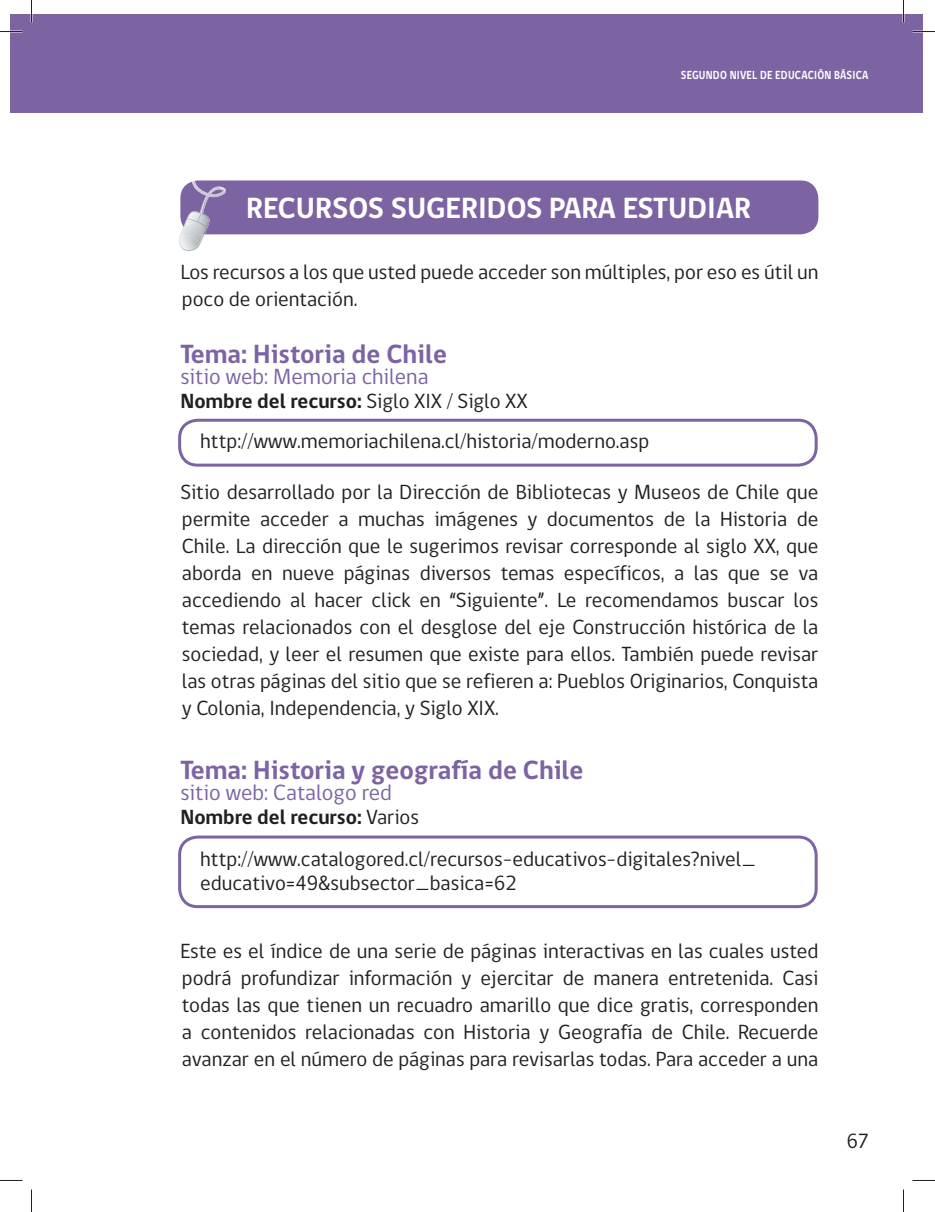
<style>
.page{position:relative;width:935px;height:1212px;background:#fff}
.page>*{position:absolute;margin:0;border:0;box-sizing:border-box;transform-origin:0 0}
.t1{font:700 30px "gob CL";color:#fff}
.t2{font:700 27px "gob CL";color:#7c63a2}
.t3{font:22.5px "gob CL";color:#7c63a2}
.t4{font:21px/27px "gob CL";color:#231f20}
.t5{font:700 21px "gob CL";color:#231f20}
.t6{font:700 12px "gob CL";letter-spacing:.02em;color:#fff;scale:.87 1}
.s1{font-weight:400}
</style>
<div class="page">
<div style="left:32px;top:14px;width:890px;height:98px;background:#7c63a2"></div>
<div style="left:10px;top:14px;width:21px;height:98px;background:#7c63a2"></div>
<div style="left:180px;top:180px;width:638px;height:54px;background:#7c63a2;border-radius:18px"></div>
<img style="left:184px;top:180px;width:42px;height:71px">
<img style="left:225px;top:181px;width:1px;height:69px">
<svg style="left:180px;top:181px;width:45px;height:69px"></svg>
<img style="left:180px;top:212px;width:29px;height:37px">
<img style="left:187px;top:214px;width:19px;height:13px">
<img style="left:179px;top:234px;width:21px;height:15px">
<div style="left:178px;top:418px;width:639px;height:48px;border:3px solid #7c63a2;border-radius:18px"></div>
<div style="left:178px;top:835px;width:639px;height:72px;border:3px solid #7c63a2;border-radius:18px"></div>
<hr style="left:902px;top:0;width:2px;height:22px;background:#fff">
<svg style="left:0;top:31px;width:22px;height:1px"></svg>
<svg style="left:912px;top:31px;width:23px;height:1px"></svg>
<svg style="left:31px;top:0;width:1px;height:22px"></svg>
<svg style="left:31px;top:1189px;width:1px;height:22px"></svg>
<svg style="left:903px;top:0;width:1px;height:22px"></svg>
<svg style="left:903px;top:1189px;width:1px;height:22px"></svg>
<p class="t6" style="left:681px;top:71px;width:217px">SEGUNDO NIVEL DE EDUCACIÓN BÁSICA</p>
<h1 class="t1" style="left:246px;top:197px;width:506px">RECURSOS SUGERIDOS PARA ESTUDIAR</h1>
<p class="t4" style="left:180px;top:260px;width:639px">Los recursos a los que usted puede acceder son múltiples, por eso es útil un poco de orientación.</p>
<p class="t2" style="left:180px;top:344px;width:268px">Tema: Historia de Chile</p>
<p class="t3" style="left:180px;top:368px;width:250px">sitio web: Memoria chilena</p>
<p class="t5" style="left:180px;top:393px;width:349px">Nombre del recurso: <span class="s1">Siglo XIX / Siglo XX</span></p>
<p class="t4" style="left:200px;top:429px;width:450px">http://www.memoriachilena.cl/historia/moderno.asp</p>
<p class="t4" style="left:180px;top:480px;width:639px;text-align:justify">Sitio desarrollado por la Dirección de Bibliotecas y Museos de Chile que permite acceder a muchas imágenes y documentos de la Historia de Chile. La dirección que le sugerimos revisar corresponde al siglo XX, que aborda en nueve páginas diversos temas específicos, a las que se va accediendo al hacer click en “Siguiente”. Le recomendamos buscar los temas relacionados con el desglose del eje Construcción histórica de la sociedad, y leer el resumen que existe para ellos. También puede revisar las otras páginas del sitio que se refieren a: Pueblos Originarios, Conquista y Colonia, Independencia, y Siglo XIX.</p>
<p class="t2" style="left:180px;top:760px;width:404px">Tema: Historia y geografía de Chile</p>
<p class="t3" style="left:180px;top:784px;width:213px">sitio web: Catalogo red</p>
<p class="t5" style="left:180px;top:809px;width:240px">Nombre del recurso: <span class="s1">Varios</span></p>
<p class="t4" style="left:200px;top:848px;width:557px;line-height:24px">http://www.catalogored.cl/recursos-educativos-digitales?nivel_ educativo=49&amp;subsector_basica=62</p>
<p class="t4" style="left:180px;top:939px;width:639px;text-align:justify">Este es el índice de una serie de páginas interactivas en las cuales usted podrá profundizar información y ejercitar de manera entretenida. Casi todas las que tienen un recuadro amarillo que dice gratis, corresponden a contenidos relacionadas con Historia y Geografía de Chile. Recuerde avanzar en el número de páginas para revisarlas todas. Para acceder a una</p>
<p class="t4" style="left:846px;top:1129px;width:24px">67</p>
</div>
